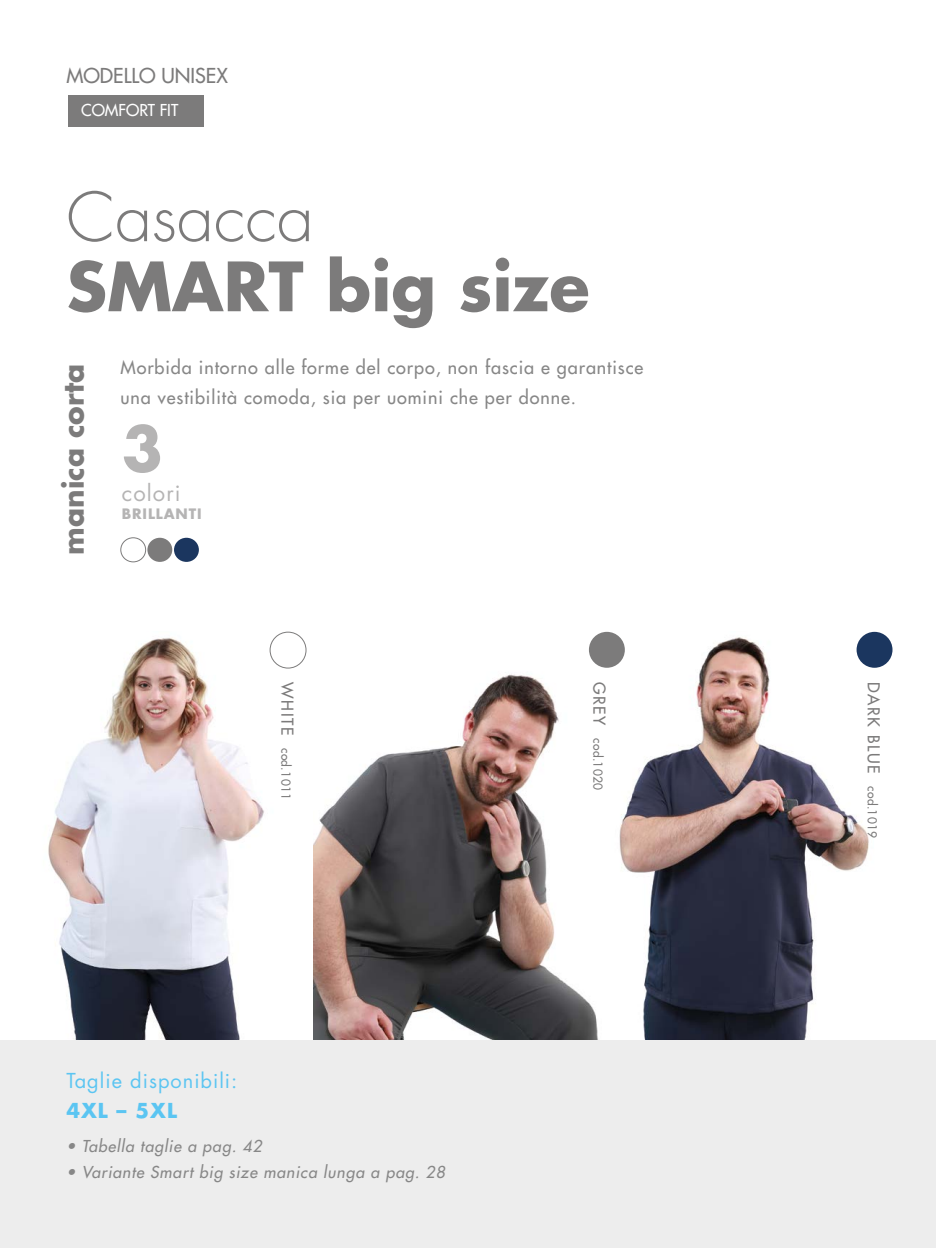
<style>
.page{position:relative;width:936px;height:1248px;background:#fff}
.page>*{position:absolute;margin:0;border:0;box-sizing:border-box;transform-origin:0 0}
.t1{font:700 66px "Futura Std";color:#7c7b7b}
.t2{font:300 66px "Futura";color:#7c7b7b}
.t3{font:700 60px "Futura Std";color:#b5b4b4}
.t4{font:700 28px "Futura Std";color:#7c7b7b}
.t5{font:22px "Futura Std";letter-spacing:.05em;color:#b5b4b4}
.t6{font:20px "Futura Std";letter-spacing:.05em;color:#5bc5f2}
.t7{font:500 20px "Futura Std";color:#7c7b7b}
.t8{font:700 20px "Futura Std";letter-spacing:.05em;color:#5bc5f2}
.t9{font:500 18px/30px "Futura Std";letter-spacing:.05em;color:#878787}
.t10{font:italic 500 16px "Futura Std";letter-spacing:.05em;color:#878787}
.t11{font:500 16px "Futura Std";letter-spacing:.1em;color:#7c7b7b}
.t12{font:500 16px "Futura Std";color:#fff}
.t13{font:700 14px "Futura Std";letter-spacing:.065em;color:#b5b4b4}
.t14{font:500 12px "Futura Std";letter-spacing:.03em;color:#7c7b7b}
.s1{font-size:16px}
.s2{font-size:12px}
</style>
<div class="page">
<img style="left:48px;top:633px;width:258px;height:406px">
<img style="left:611px;top:636px;width:282px;height:403px">
<img style="left:313px;top:660px;width:295px;height:379px">
<div style="left:856px;top:631px;width:36px;height:36px;background:#1b365f;border-radius:50%"></div>
<div style="left:270px;top:632px;width:36px;height:36px;background:#fff;border-radius:50%"></div>
<div style="left:270px;top:631px;width:36px;height:37px;border:1px solid #7c7b7b;border-radius:50%"></div>
<div style="left:589px;top:631px;width:35px;height:36px;background:#7c7b7b;border-radius:50%"></div>
<div style="left:0;top:1039px;width:935px;height:208px;background:#ededed"></div>
<div style="left:120px;top:537px;width:26px;height:25px;border:1px solid #7c7b7b;border-radius:50%"></div>
<div style="left:147px;top:537px;width:25px;height:25px;background:#7c7b7b;border-radius:50%"></div>
<div style="left:174px;top:537px;width:25px;height:25px;background:#1b365f;border-radius:50%"></div>
<div style="left:68px;top:95px;width:136px;height:31px;background:#7c7b7b"></div>
<p class="t7" style="left:66px;top:63px;width:163px">MODELLO UNISEX</p>
<p class="t12" style="left:81px;top:100px;width:99px">COMFORT FIT</p>
<h1 class="t2" style="left:66px;top:177px;width:249px">Casacca</h1>
<h1 class="t1" style="left:66px;top:242px;width:524px">SMART big size</h1>
<p class="t9" style="left:120px;top:353px;width:524px">Morbida intorno alle forme del corpo, non fascia e garantisce una vestibilità comoda, sia per uomini che per donne.</p>
<h3 class="t4" style="left:55px;top:554px;width:192px;rotate:-90deg">manica corta</h3>
<h2 class="t3" style="left:122px;top:409px;width:43px">3</h2>
<p class="t5" style="left:122px;top:479px;width:60px">colori</p>
<p class="t13" style="left:122px;top:504px;width:81px">BRILLANTI</p>
<p class="t14" style="left:293px;top:682px;width:119px;rotate:90deg"><span class="s1">WHITE</span> cod.1011</p>
<p class="t14" style="left:605px;top:682px;width:110px;rotate:90deg"><span class="s1">GREY</span> cod.1020</p>
<p class="t6" style="left:66px;top:1068px;width:172px">Taglie disponibili:</p>
<p class="t8" style="left:66px;top:1097px;width:112px">4XL – 5XL</p>
<p class="t10" style="left:66px;top:1136px;width:197px">• Tabella taglie a pag. 42</p>
<p class="t10" style="left:66px;top:1162px;width:380px">• Variante Smart big size manica lunga a pag. 28</p>
<p class="t11" style="left:883px;top:682px;width:158px;rotate:90deg">DARK BLUE <span class="s2">cod.1019</span></p>
</div>
